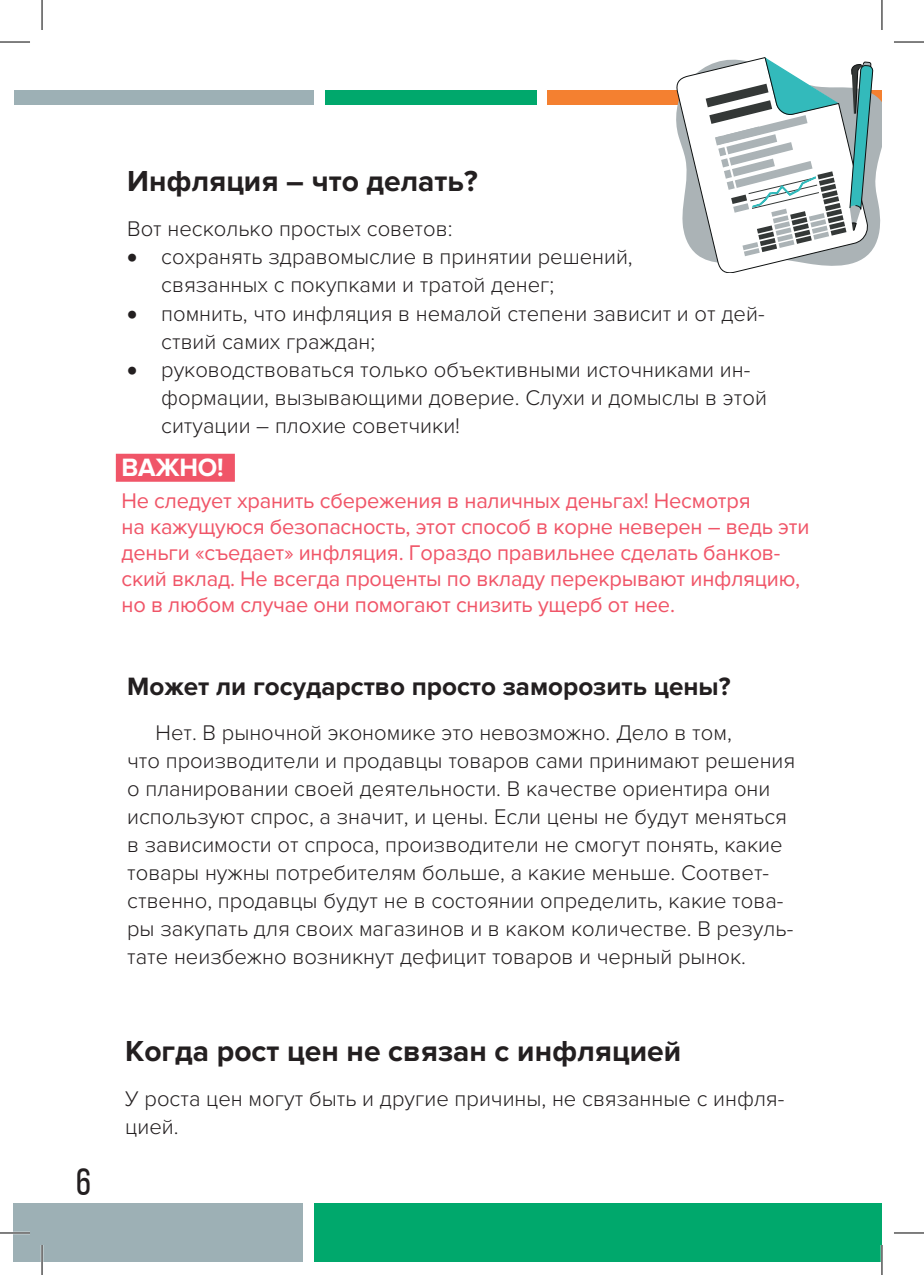
<style>
.page{position:relative;width:924px;height:1275px;background:#fff}
.page>*{position:absolute;margin:0;border:0;box-sizing:border-box;transform-origin:0 0}
.t1{font:38px "Bebas Neue";color:#231f20}
.t2{font:700 30px "Proxima Nova";color:#231f20}
.t3{font:700 26px "Proxima Nova";color:#231f20}
.t4{font:700 26px "Proxima Nova";letter-spacing:-.01em;color:#fff}
.t5{font:300 22px/28px "Proxima Nova";color:#231f20}
.t6{font:22px/26px "Proxima Nova";letter-spacing:-.01em;color:#f05568}
</style>
<div class="page">
<div style="left:14px;top:90px;width:299px;height:14px;background:#9db0b5"></div>
<div style="left:325px;top:90px;width:211px;height:14px;background:#00a86c"></div>
<div style="left:547px;top:90px;width:334px;height:14px;background:#f48030"></div>
<svg style="left:673px;top:58px;width:208px;height:215px"></svg>
<div style="left:116px;top:454px;width:119px;height:28px;background:#f05568"></div>
<div style="left:14px;top:1202px;width:289px;height:59px;background:#9db0b5"></div>
<div style="left:315px;top:1202px;width:566px;height:59px;background:#00a86c"></div>
<hr style="left:0;top:1231px;width:30px;height:3px;background:#fff">
<hr style="left:41px;top:1245px;width:2px;height:30px;background:#fff">
<hr style="left:880px;top:1245px;width:2px;height:30px;background:#fff">
<hr style="left:0;top:42px;width:30px;height:1px;background:#000">
<hr style="left:893px;top:42px;width:30px;height:1px;background:#000">
<hr style="left:0;top:1232px;width:30px;height:1px;background:#000">
<hr style="left:893px;top:1232px;width:30px;height:1px;background:#000">
<hr style="left:42px;top:0;width:1px;height:30px;background:#000">
<hr style="left:42px;top:1245px;width:1px;height:30px;background:#000">
<hr style="left:881px;top:0;width:1px;height:30px;background:#000">
<hr style="left:881px;top:1245px;width:1px;height:30px;background:#000">
<h1 class="t1" style="left:76px;top:1161px;width:16px">6</h1>
<h2 class="t2" style="left:127px;top:164px;width:352px">Инфляция – что делать?</h2>
<p class="t5" style="left:127px;top:215px;width:327px">Вот несколько простых советов:</p>
<p class="t5" style="left:161px;top:243px;width:473px;text-indent:-34px">• сохранять здравомыслие в принятии решений, связанных с покупками и тратой денег;</p>
<p class="t5" style="left:161px;top:299px;width:604px;text-indent:-34px">• помнить, что инфляция в немалой степени зависит и от дей‑ ствий самих граждан;</p>
<p class="t5" style="left:161px;top:355px;width:607px;text-indent:-34px">• руководствоваться только объективными источниками ин‑ формации, вызывающими доверие. Слухи и домыслы в этой ситуации – плохие советчики!</p>
<p class="t4" style="left:121px;top:452px;width:103px">ВАЖНО!</p>
<p class="t6" style="left:121px;top:488px;width:689px">Не следует хранить сбережения в наличных деньгах! Несмотря<br>на кажущуюся безопасность, этот способ в корне неверен – ведь эти деньги «съедает» инфляция. Гораздо правильнее сделать банков&shy;ский вклад. Не всегда проценты по вкладу перекрывают инфляцию, но в любом случае они помогают снизить ущерб от нее.</p>
<p class="t3" style="left:127px;top:671px;width:604px">Может ли государство просто заморозить цены?</p>
<p class="t5" style="left:127px;top:719px;width:669px;text-indent:28px">Нет. В рыночной экономике это невозможно. Дело в том,<br>что производители и продавцы товаров сами принимают решения о планировании своей деятельности. В качестве ориентира они используют спрос, а значит, и цены. Если цены не будут меняться в зависимости от спроса, производители не смогут понять, какие товары нужны потребителям больше, а какие меньше. Соответ‑ ственно, продавцы будут не в состоянии определить, какие това‑ ры закупать для своих магазинов и в каком количестве. В резуль‑ тате неизбежно возникнут дефицит товаров и черный рынок.</p>
<h2 class="t2" style="left:125px;top:1033px;width:557px">Когда рост цен не связан с инфляцией</h2>
<p class="t5" style="left:125px;top:1085px;width:660px">У роста цен могут быть и другие причины, не связанные с инфля‑ цией.</p>
</div>
